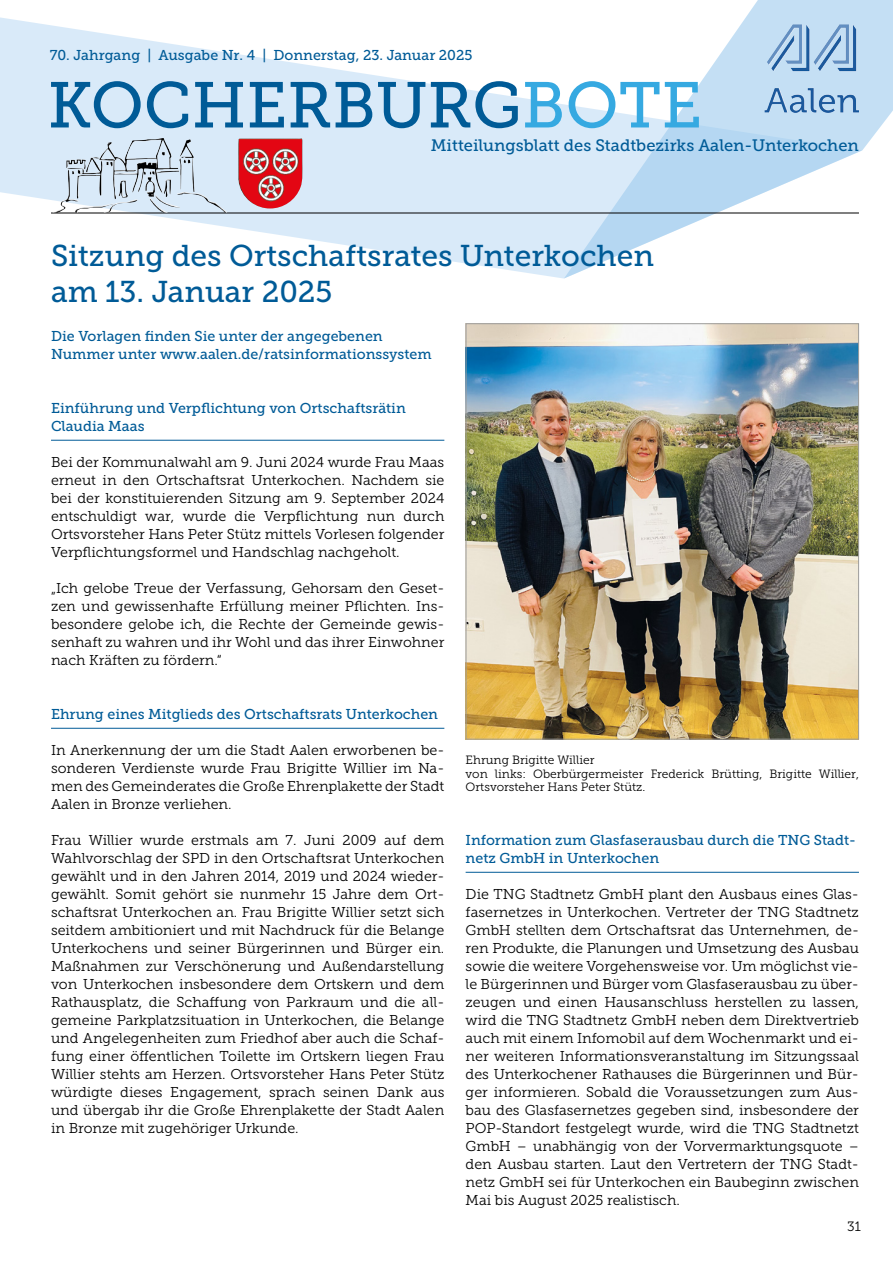
<style>
.page{position:relative;width:893px;height:1263px;background:#fff}
.page>*{position:absolute;margin:0;border:0;box-sizing:border-box;transform-origin:0 0}
.t1{font:64.5px "Museo Slab 500";color:#005b97}
.t2{font:30px/36px "Museo Slab 500";color:#005b97}
.t3{font:16.5px "Museo Slab 500";color:#005b97}
.t4{font:14.25px/18px "Museo Slab 300";color:#000;text-align:justify}
.t5{font:14.25px/18px "Museo Slab 500";color:#005b97}
.t6{font:13.5px "Museo Slab 300";color:#000}
.t7{font:12px/13.5px "Museo Slab 300";color:#000}
.s1{color:#36a9e1}
</style>
<div class="page">
<svg style="left:0;top:17px;width:564px;height:262px;fill:#d9eaf9"></svg>
<svg style="left:564px;top:0;width:329px;height:279px"></svg>
<img style="left:831px;top:24px;width:25px;height:47px">
<hr style="left:51px;top:213px;width:808px;height:1px;background:#000">
<img style="left:238px;top:138px;width:65px;height:70px">
<img style="left:99px;top:138px;width:87px;height:61px">
<hr style="left:51px;top:440px;width:393px;height:1px;background:#005b97">
<hr style="left:51px;top:728px;width:393px;height:1px;background:#005b97">
<hr style="left:466px;top:872px;width:393px;height:1px;background:#005b97">
<img style="left:468px;top:325px;width:389px;height:412px">
<p class="t5" style="left:50px;top:46px;width:424px">70. Jahrgang | Ausgabe Nr. 4 | Donnerstag, 23. Januar 2025</p>
<h1 class="t1" style="left:48px;top:69px;width:656px">KOCHERBURG<span class="s1">BOTE</span></h1>
<p class="t3" style="left:431px;top:136px;width:430px">Mitteilungsblatt des Stadtbezirks Aalen-Unterkochen</p>
<h2 class="t2" style="left:51px;top:238px;width:605px">Sitzung des Ortschaftsrates Unterkochen am 13. Januar 2025</h2>
<p class="t5" style="left:51px;top:327px;width:382px">Die Vorlagen finden Sie unter der angegebenen<br>Nummer unter www.aalen.de/ratsinformationssystem</p>
<p class="t5" style="left:51px;top:399px;width:356px">Einführung und Verpflichtung von Ortschaftsrätin<br>Claudia Maas</p>
<p class="t4" style="left:51px;top:453px;width:395px">Bei der Kommunalwahl am 9. Juni 2024 wurde Frau Maas erneut in den Ortschaftsrat Unterkochen. Nachdem sie bei der konstituierenden Sitzung am 9. September 2024 entschuldigt war, wurde die Verpflichtung nun durch Ortsvorsteher Hans Peter Stütz mittels Vorlesen folgender Verpflichtungsformel und Handschlag nachgeholt.</p>
<p class="t4" style="left:51px;top:579px;width:395px">„Ich gelobe Treue der Verfassung, Gehorsam den Geset&shy;zen und gewissenhafte Erfüllung meiner Pflichten. Ins&shy;besondere gelobe ich, die Rechte der Gemeinde gewis&shy;senhaft zu wahren und ihr Wohl und das ihrer Einwohner nach Kräften zu fördern.“</p>
<p class="t5" style="left:51px;top:705px;width:389px">Ehrung eines Mitglieds des Ortschaftsrats Unterkochen</p>
<p class="t4" style="left:51px;top:741px;width:395px">In Anerkennung der um die Stadt Aalen erworbenen be&shy;sonderen Verdienste wurde Frau Brigitte Willier im Na&shy;men des Gemeinderates die Große Ehrenplakette der Stadt Aalen in Bronze verliehen.</p>
<p class="t4" style="left:51px;top:831px;width:395px">Frau Willier wurde erstmals am 7. Juni 2009 auf dem Wahlvorschlag der SPD in den Ortschaftsrat Unterkochen gewählt und in den Jahren 2014, 2019 und 2024 wieder&shy;gewählt. Somit gehört sie nunmehr 15 Jahre dem Ort&shy;schaftsrat Unterkochen an. Frau Brigitte Willier setzt sich seitdem ambitioniert und mit Nachdruck für die Belange Unterkochens und seiner Bürgerinnen und Bürger ein.<br>Maßnahmen zur Verschönerung und Außendarstellung von Unterkochen insbesondere dem Ortskern und dem Rathausplatz, die Schaffung von Parkraum und die all&shy;gemeine Parkplatzsituation in Unterkochen, die Belange und Angelegenheiten zum Friedhof aber auch die Schaf&shy;fung einer öffentlichen Toilette im Ortskern liegen Frau Willier stehts am Herzen. Ortsvorsteher Hans Peter Stütz würdigte dieses Engagement, sprach seinen Dank aus und übergab ihr die Große Ehrenplakette der Stadt Aalen in Bronze mit zugehöriger Urkunde.</p>
<p class="t5" style="left:466px;top:831px;width:392px">Information zum Glasfaserausbau durch die TNG Stadt&shy;netz GmbH in Unterkochen</p>
<p class="t7" style="left:466px;top:753px;width:395px">Ehrung Brigitte Willier<br>von links: Oberbürgermeister Frederick Brütting, Brigitte Willier,<br>Ortsvorsteher Hans Peter Stütz.</p>
<p class="t4" style="left:466px;top:885px;width:395px">Die TNG Stadtnetz GmbH plant den Ausbaus eines Glas&shy;fasernetzes in Unterkochen. Vertreter der TNG Stadtnetz GmbH stellten dem Ortschaftsrat das Unternehmen, de&shy;ren Produkte, die Planungen und Umsetzung des Ausbau sowie die weitere Vorgehensweise vor. Um möglichst vie&shy;le Bürgerinnen und Bürger vom Glasfaserausbau zu über&shy;zeugen und einen Hausanschluss herstellen zu lassen, wird die TNG Stadtnetz GmbH neben dem Direktvertrieb auch mit einem Infomobil auf dem Wochenmarkt und ei&shy;ner weiteren Informationsveranstaltung im Sitzungssaal des Unterkochener Rathauses die Bürgerinnen und Bür&shy;ger informieren. Sobald die Voraussetzungen zum Aus&shy;bau des Glasfasernetzes gegeben sind, insbesondere der POP-Standort festgelegt wurde, wird die TNG Stadtnetzt GmbH – unabhängig von der Vorvermarktungsquote – den Ausbau starten. Laut den Vertretern der TNG Stadt&shy;netz GmbH sei für Unterkochen ein Baubeginn zwischen Mai bis August 2025 realistisch.</p>
<p class="t6" style="left:847px;top:1218px;width:15px">31</p>
</div>
